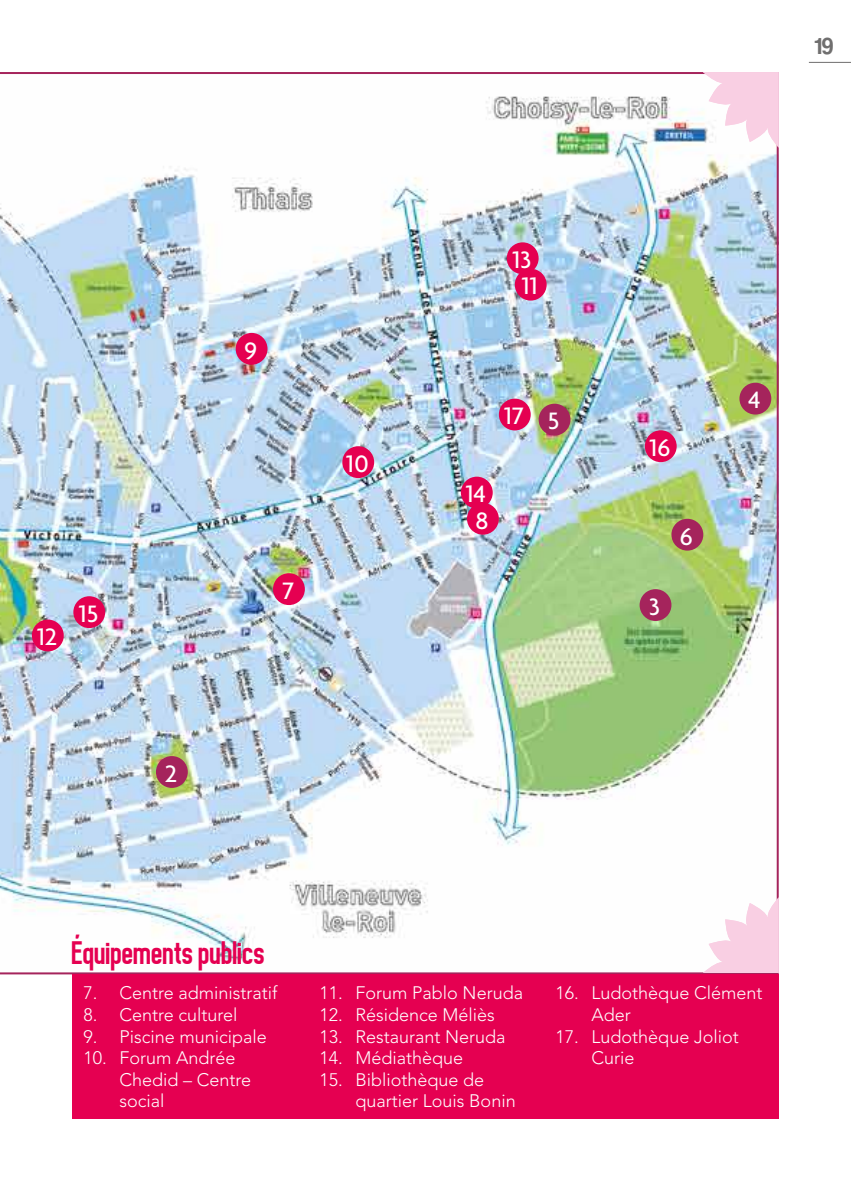
<style>
.page{position:relative;width:851px;height:1191px;background:#fff}
.page>*{position:absolute;margin:0;border:0;box-sizing:border-box;transform-origin:0 0}
.t1{font:33.2px "Guilty Treasure";color:#e50051}
.t2{font:500 25.6px/26.4px "Agenda";letter-spacing:-.015em;color:#fff;text-align:center}
.t3{font:24px "Coolvetica Rg";color:#706f6f}
.t4{font:300 18px/21.6px "Avenir";color:#fff}
</style>
<div class="page">
<hr style="left:808px;top:62px;width:42px;height:1px;background:#706f6f">
<img style="left:0;top:72px;width:778px;height:902px">
<div style="left:156px;top:756px;width:32px;height:32px;background:#a5245c;border-radius:50%"></div>
<div style="left:32px;top:619px;width:32px;height:32px;background:#e50051;border-radius:50%"></div>
<div style="left:73px;top:596px;width:32px;height:32px;background:#e50051;border-radius:50%"></div>
<div style="left:273px;top:573px;width:32px;height:32px;background:#e50051;border-radius:50%"></div>
<div style="left:342px;top:446px;width:32px;height:32px;background:#e50051;border-radius:50%"></div>
<div style="left:235px;top:333px;width:32px;height:32px;background:#e50051;border-radius:50%"></div>
<div style="left:506px;top:242px;width:32px;height:32px;background:#e50051;border-radius:50%"></div>
<div style="left:514px;top:269px;width:32px;height:31px;background:#e50051;border-radius:50%"></div>
<div style="left:499px;top:398px;width:31px;height:32px;background:#e50051;border-radius:50%"></div>
<div style="left:461px;top:476px;width:31px;height:32px;background:#e50051;border-radius:50%"></div>
<div style="left:467px;top:503px;width:32px;height:31px;background:#e50051;border-radius:50%"></div>
<div style="left:644px;top:430px;width:32px;height:32px;background:#e50051;border-radius:50%"></div>
<div style="left:639px;top:589px;width:32px;height:32px;background:#a5245c;border-radius:50%"></div>
<div style="left:671px;top:519px;width:32px;height:31px;background:#a5245c;border-radius:50%"></div>
<div style="left:739px;top:383px;width:32px;height:31px;background:#a5245c;border-radius:50%"></div>
<div style="left:538px;top:404px;width:32px;height:31px;background:#a5245c;border-radius:50%"></div>
<div style="left:72px;top:974px;width:706px;height:145px;background:#e50051"></div>
<svg style="left:702px;top:72px;width:76px;height:76px"></svg>
<svg style="left:702px;top:897px;width:76px;height:76px"></svg>
<h3 class="t3" style="left:814px;top:32px;width:20px">19</h3>
<h2 class="t2" style="left:37px;top:623px;width:22px">12</h2>
<h2 class="t2" style="left:78px;top:600px;width:21px">15</h2>
<h2 class="t2" style="left:165px;top:759px;width:14px">2</h2>
<h2 class="t2" style="left:244px;top:336px;width:15px">9</h2>
<h2 class="t2" style="left:282px;top:577px;width:13px">7</h2>
<h2 class="t2" style="left:346px;top:450px;width:24px">10</h2>
<h2 class="t2" style="left:512px;top:246px;width:27px">13<br>11</h2>
<h2 class="t2" style="left:504px;top:402px;width:21px">17</h2>
<h2 class="t2" style="left:465px;top:480px;width:25px">14<br>8</h2>
<h2 class="t2" style="left:547px;top:407px;width:13px">5</h2>
<h2 class="t2" style="left:649px;top:434px;width:23px">16</h2>
<h2 class="t2" style="left:649px;top:593px;width:12px">3</h2>
<h2 class="t2" style="left:679px;top:522px;width:15px">6</h2>
<h2 class="t2" style="left:748px;top:386px;width:14px">4</h2>
<h1 class="t1" style="left:72px;top:933px;width:195px">Équipements publics</h1>
<p class="t4" style="left:83px;top:982px;width:196px">7. Centre administratif</p>
<p class="t4" style="left:83px;top:1004px;width:156px">8. Centre culturel</p>
<p class="t4" style="left:83px;top:1025px;width:185px">9. Piscine municipale</p>
<p class="t4" style="left:119px;top:1047px;width:133px;text-indent:-36px">10. Forum Andrée<br>Chedid – Centre social</p>
<p class="t4" style="left:319px;top:982px;width:205px">11. Forum Pablo Neruda</p>
<p class="t4" style="left:319px;top:1004px;width:177px">12. Résidence Méliès</p>
<p class="t4" style="left:319px;top:1025px;width:188px">13. Restaurant Neruda</p>
<p class="t4" style="left:319px;top:1047px;width:145px">14. Médiathèque</p>
<p class="t4" style="left:355px;top:1068px;width:162px;text-indent:-36px">15. Bibliothèque de quartier Louis Bonin</p>
<p class="t4" style="left:591px;top:982px;width:172px;text-indent:-36px">16. Ludothèque Clément<br>Ader</p>
<p class="t4" style="left:591px;top:1025px;width:149px;text-indent:-36px">17. Ludothèque Joliot<br>Curie</p>
</div>
